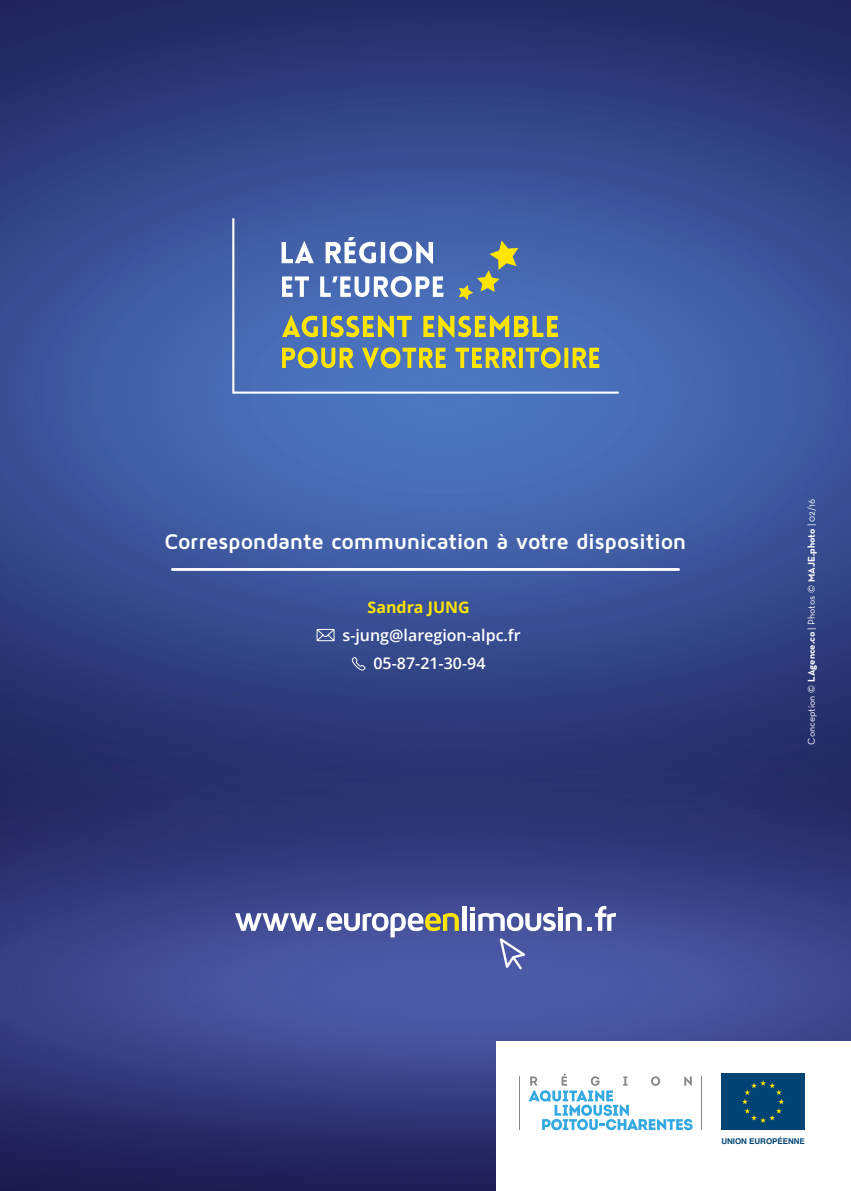
<style>
.page{position:relative;width:851px;height:1191px;background:#fff}
.page>*{position:absolute;margin:0;border:0;box-sizing:border-box;transform-origin:0 0}
.t1{font:700 22px "Maven Pro";letter-spacing:-.015em;color:#fff}
.t2{font:600 16px/28px "Open Sans";color:#fff;text-align:center}
.t3{font:700 16px "Open Sans";color:#ffe500}
.t4{font:10px "Neutra Text";color:#fff}
.t5{font:700 8px "Helvetica";color:#004475}
.s1{font-family:"Neutra Text Book Alt"}
.s2{font-weight:700}
</style>
<div class="page">
<img style="left:0;top:0;width:850px;height:1191px">
<div style="left:497px;top:1041px;width:353px;height:150px;background:#fff"></div>
<svg style="left:235px;top:913px;width:224px;height:24px"></svg>
<hr style="left:462px;top:906px;width:4px;height:25px;background:#fff">
<svg style="left:470px;top:907px;width:111px;height:24px"></svg>
<svg style="left:587px;top:906px;width:29px;height:25px"></svg>
<svg style="left:499px;top:938px;width:26px;height:31px"></svg>
<svg style="left:316px;top:628px;width:19px;height:14px"></svg>
<svg style="left:350px;top:656px;width:16px;height:16px"></svg>
<hr style="left:172px;top:568px;width:506px;height:3px;background:#fff">
<hr style="left:519px;top:1076px;width:1px;height:54px;background:#868786">
<hr style="left:701px;top:1076px;width:1px;height:54px;background:#868786">
<svg style="left:528px;top:1073px;width:164px;height:57px"></svg>
<div style="left:721px;top:1073px;width:83px;height:57px;background:#004475"></div>
<svg style="left:742px;top:1080px;width:42px;height:43px"></svg>
<svg style="left:232px;top:218px;width:386px;height:176px;background:#4b6db4"></svg>
<svg style="left:458px;top:240px;width:60px;height:60px;background:#687f90"></svg>
<svg style="left:282px;top:347px;width:317px;height:23px;background:#95a26e"></svg>
<svg style="left:282px;top:315px;width:276px;height:22px;background:#9ca565"></svg>
<svg style="left:282px;top:276px;width:161px;height:23px"></svg>
<svg style="left:281px;top:237px;width:152px;height:27px"></svg>
<h1 class="t1" style="left:164px;top:528px;width:523px">Correspondante communication à votre disposition</h1>
<h2 class="t3" style="left:367px;top:596px;width:104px">Sandra JUNG</h2>
<h2 class="t2" style="left:342px;top:621px;width:180px">s-jung@laregion-alpc.fr<br>05-87-21-30-94</h2>
<p class="t4" style="left:805px;top:744px;width:247px;rotate:-90deg">Conception <span class="s1">©</span> <span class="s2">LAgence.co</span> | Photos <span class="s1">©</span> <span class="s2">MAJE.photo</span> | 02/16</p>
<p class="t5" style="left:721px;top:1134px;width:85px">UNION EUROPÉENNE</p>
</div>
